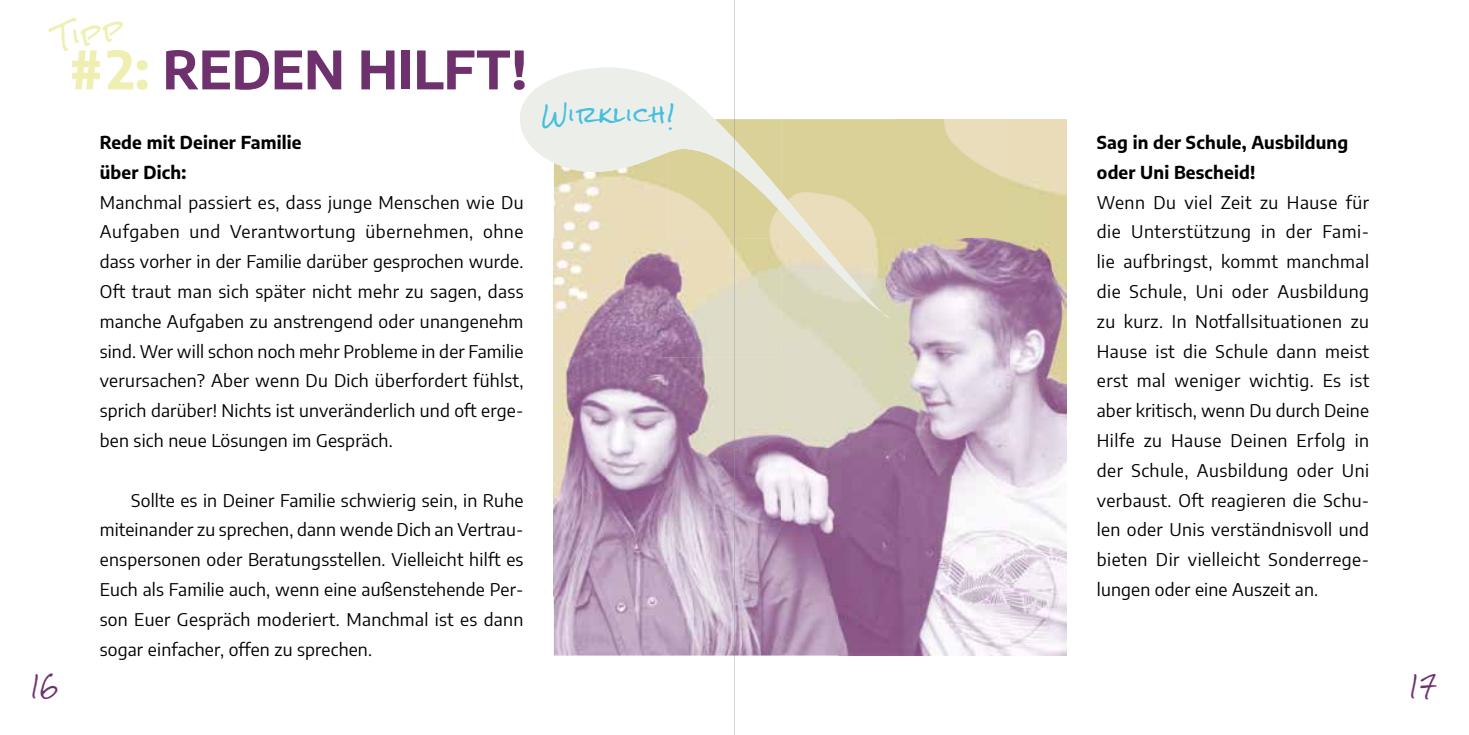
<style>
.page{position:relative;width:1469px;height:735px;background:#fff}
.page>*{position:absolute;margin:0;border:0;box-sizing:border-box;transform-origin:0 0}
.t1{font:700 52.5px "Encode Sans";color:#6e316e}
.t2{font:26.25px "Rock Salt";color:#eeefb1}
.t3{font:21.88px "Rock Salt";letter-spacing:.05em;color:#45bfe0}
.t4{font:20.12px "Rock Salt";color:#6e316e}
.t5{font:17.5px/29.8px "Encode Sans";letter-spacing:.01em;color:#000;text-align:justify}
.t6{font:700 17.5px/29.8px "Encode Sans";letter-spacing:.01em;color:#000}
.s1{color:#eeefb1}
</style>
<div class="page">
<img style="left:554px;top:317px;width:113px;height:278px">
<img style="left:667px;top:119px;width:342px;height:476px">
<img style="left:1009px;top:119px;width:57px;height:536px">
<img style="left:554px;top:595px;width:455px;height:60px">
<svg style="left:520px;top:67px;width:369px;height:250px"></svg>
<hr style="left:734px;top:0;width:1px;height:119px;background:#a1a1a1">
<hr style="left:734px;top:655px;width:1px;height:79px;background:#a1a1a1">
<img style="left:734px;top:119px;width:1px;height:536px">
<svg style="left:734px;top:139px;width:1px;height:30px"></svg>
<h2 class="t2" style="left:52px;top:25px;width:72px;rotate:-10deg">Tipp</h2>
<h1 class="t1" style="left:69px;top:30px;width:459px"><span class="s1">#2:</span> REDEN HILFT!</h1>
<p class="t6" style="left:100px;top:126px;width:203px">Rede mit Deiner Familie über Dich:</p>
<p class="t5" style="left:100px;top:186px;width:425px">Manchmal passiert es, dass junge Menschen wie Du Aufgaben und Verantwortung übernehmen, ohne dass vorher in der Familie darüber gesprochen wurde.<br>Oft traut man sich später nicht mehr zu sagen, dass manche Aufgaben zu anstrengend oder unangenehm sind. Wer will schon noch mehr Probleme in der Familie verursachen? Aber wenn Du Dich überfordert fühlst, sprich darüber! Nichts ist unveränderlich und oft erge&shy;ben sich neue Lösungen im Gespräch.</p>
<p class="t5" style="left:100px;top:484px;width:425px;text-indent:31px">Sollte es in Deiner Familie schwierig sein, in Ruhe miteinander zu sprechen, dann wende Dich an Vertrau&shy;enspersonen oder Beratungsstellen. Vielleicht hilft es Euch als Familie auch, wenn eine außenstehende Per&shy;son Euer Gespräch moderiert. Manchmal ist es dann sogar einfacher, offen zu sprechen.</p>
<p class="t3" style="left:542px;top:102px;width:134px">Wirklich!</p>
<p class="t6" style="left:1096px;top:126px;width:253px">Sag in der Schule, Ausbildung oder Uni Bescheid!</p>
<p class="t5" style="left:1096px;top:186px;width:274px">Wenn Du viel Zeit zu Hause für die Unterstützung in der Fami&shy;lie aufbringst, kommt manchmal die Schule, Uni oder Ausbildung zu kurz. In Notfallsituationen zu Hause ist die Schule dann meist erst mal weniger wichtig. Es ist aber kritisch, wenn Du durch Deine Hilfe zu Hause Deinen Erfolg in der Schule, Ausbildung oder Uni verbaust. Oft reagieren die Schu&shy;len oder Unis verständnisvoll und bieten Dir vielleicht Sonderrege&shy;lungen oder eine Auszeit an.</p>
<p class="t4" style="left:30px;top:675px;width:31px">16</p>
<p class="t4" style="left:1408px;top:675px;width:30px">17</p>
</div>
